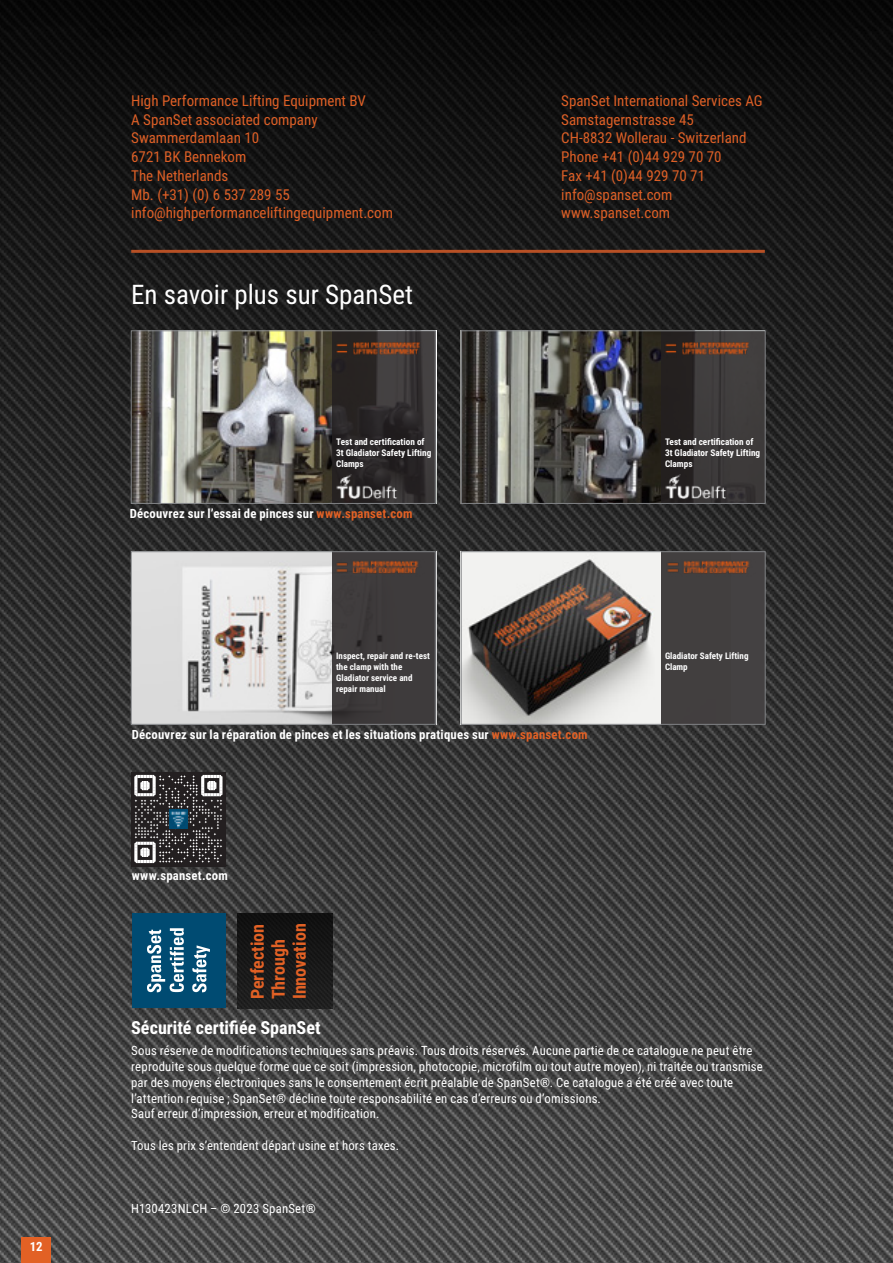
<style>
.page{position:relative;width:893px;height:1263px;background:#fff}
.page>*{position:absolute;margin:0;border:0;box-sizing:border-box;transform-origin:0 0}
.t1{font:27px "Roboto Condensed";color:#fff}
.tabel_diap{font:700 18px "Roboto Condensed";color:#e26125}
.t2{font:700 18px "Roboto Condensed";color:#fff}
.t3{font:15px "Roboto Condensed";color:#dd5f26}
._1-frans_diap-regular{font:12.75px/15.8px "Roboto Condensed";letter-spacing:.015em;color:#fff}
.Bijschrift_links-bold{font:700 12.75px "Roboto Condensed";letter-spacing:.015em;color:#fff}
._1-tekst_duits{font:12.75px "Roboto Condensed";letter-spacing:.015em;color:#fff}
.t4{font:700 9.15px/11.1px "Roboto Condensed";color:#fff}
.t5{font:700 9px/10.8px "Roboto Condensed";color:#fff}
.s1{color:#e26125}
</style>
<div class="page">
<img style="left:0;top:0;width:893px;height:1263px">
<img style="left:238px;top:914px;width:94px;height:94px">
<div style="left:131px;top:772px;width:94px;height:94px;background:#231f20"></div>
<svg style="left:134px;top:775px;width:88px;height:88px"></svg>
<img style="left:169px;top:810px;width:19px;height:18px">
<img style="left:133px;top:553px;width:199px;height:170px">
<hr style="left:131px;top:250px;width:634px;height:3px;background:#b75025">
<img style="left:133px;top:332px;width:199px;height:170px">
<img style="left:463px;top:332px;width:198px;height:170px">
<svg style="left:332px;top:332px;width:102px;height:170px;background:#2f2b2c"></svg>
<svg style="left:661px;top:332px;width:103px;height:170px;background:#353232"></svg>
<div style="left:332px;top:551px;width:104px;height:174px;background:#3e3b3c"></div>
<img style="left:336px;top:474px;width:62px;height:25px">
<img style="left:665px;top:474px;width:62px;height:25px">
<img style="left:335px;top:340px;width:94px;height:17px">
<img style="left:664px;top:340px;width:94px;height:17px">
<img style="left:463px;top:553px;width:198px;height:170px">
<img style="left:336px;top:560px;width:83px;height:14px">
<div style="left:661px;top:551px;width:104px;height:174px;background:#423f3f"></div>
<img style="left:667px;top:560px;width:83px;height:14px">
<div style="left:132px;top:913px;width:94px;height:94px;background:#004b72"></div>
<svg style="left:192px;top:945px;width:18px;height:47px"></svg>
<svg style="left:147px;top:928px;width:37px;height:64px"></svg>
<div style="left:131px;top:330px;width:305px;height:174px;border:1px solid #808285"></div>
<div style="left:131px;top:551px;width:305px;height:174px;border:1px solid #808285"></div>
<div style="left:461px;top:330px;width:305px;height:174px;border:1px solid #808285"></div>
<div style="left:461px;top:551px;width:305px;height:174px;border:1px solid #808285"></div>
<div style="left:21px;top:1237px;width:30px;height:26px;background:#e26125"></div>
<p class="Bijschrift_links-bold" style="left:30px;top:1238px;width:14px">12</p>
<p class="t3" style="left:131px;top:90px;width:236px">High Performance Lifting Equipment BV</p>
<p class="t3" style="left:131px;top:109px;width:188px">A SpanSet associated company</p>
<p class="t3" style="left:131px;top:127px;width:129px">Swammerdamlaan 10</p>
<p class="t3" style="left:131px;top:146px;width:117px">6721 BK Bennekom</p>
<p class="t3" style="left:131px;top:165px;width:99px">The Netherlands</p>
<p class="t3" style="left:131px;top:184px;width:160px">Mb. (+31) (0) 6 537 289 55</p>
<p class="t3" style="left:131px;top:202px;width:263px">info@highperformanceliftingequipment.com</p>
<p class="t1" style="left:131px;top:275px;width:283px">En savoir plus sur SpanSet</p>
<p class="t3" style="left:561px;top:90px;width:203px">SpanSet International Services AG</p>
<p class="t3" style="left:561px;top:109px;width:134px">Samstagernstrasse 45</p>
<p class="t3" style="left:561px;top:127px;width:187px">CH-8832 Wollerau - Switzerland</p>
<p class="t3" style="left:561px;top:146px;width:162px">Phone +41 (0)44 929 70 70</p>
<p class="t3" style="left:561px;top:165px;width:145px">Fax +41 (0)44 929 70 71</p>
<p class="t3" style="left:561px;top:184px;width:113px">info@spanset.com</p>
<p class="t3" style="left:561px;top:202px;width:110px">www.spanset.com</p>
<p class="t4" style="left:336px;top:435px;width:97px">Test and certification of<br>3t Gladiator Safety Lifting<br>Clamps</p>
<p class="t4" style="left:665px;top:435px;width:97px">Test and certification of<br>3t Gladiator Safety Lifting<br>Clamps</p>
<p class="Bijschrift_links-bold" style="left:130px;top:504px;width:284px">Découvrez sur l’essai de pinces sur <span class="s1">www.spanset.com</span></p>
<p class="t5" style="left:336px;top:650px;width:95px">Inspect, repair and re-test the clamp with the<br>Gladiator service and repair manual</p>
<p class="t5" style="left:665px;top:650px;width:85px">Gladiator Safety Lifting<br>Clamp</p>
<p class="Bijschrift_links-bold" style="left:132px;top:725px;width:457px">Découvrez sur la réparation de pinces et les situations pratiques sur <span class="s1">www.spanset.com</span></p>
<p class="Bijschrift_links-bold" style="left:132px;top:867px;width:97px">www.spanset.com</p>
<p class="tabel_diap" style="left:287px;top:999px;width:77px;rotate:-90deg">Innovation</p>
<p class="tabel_diap" style="left:245px;top:999px;width:77px;rotate:-90deg">Perfection</p>
<p class="tabel_diap" style="left:266px;top:999px;width:62px;rotate:-90deg">Through</p>
<p class="t2" style="left:131px;top:1015px;width:191px">Sécurité certifiée SpanSet</p>
<p class="_1-frans_diap-regular" style="left:131px;top:1042px;width:633px">Sous réserve de modifications techniques sans préavis. Tous droits réservés. Aucune partie de ce catalogue ne peut être reproduite sous quelque forme que ce soit (impression, photocopie, microfilm ou tout autre moyen), ni traitée ou transmise par des moyens électroniques sans le consentement écrit préalable de SpanSet®. Ce catalogue a été créé avec toute l’attention requise ; SpanSet® décline toute responsabilité en cas d’erreurs ou d’omissions.</p>
<p class="_1-frans_diap-regular" style="left:131px;top:1105px;width:250px">Sauf erreur d’impression, erreur et modification.</p>
<p class="_1-frans_diap-regular" style="left:131px;top:1137px;width:269px">Tous les prix s’entendent départ usine et hors taxes.</p>
<p class="_1-tekst_duits" style="left:131px;top:1199px;width:186px">H130423NLCH – © 2023 SpanSet®</p>
</div>
